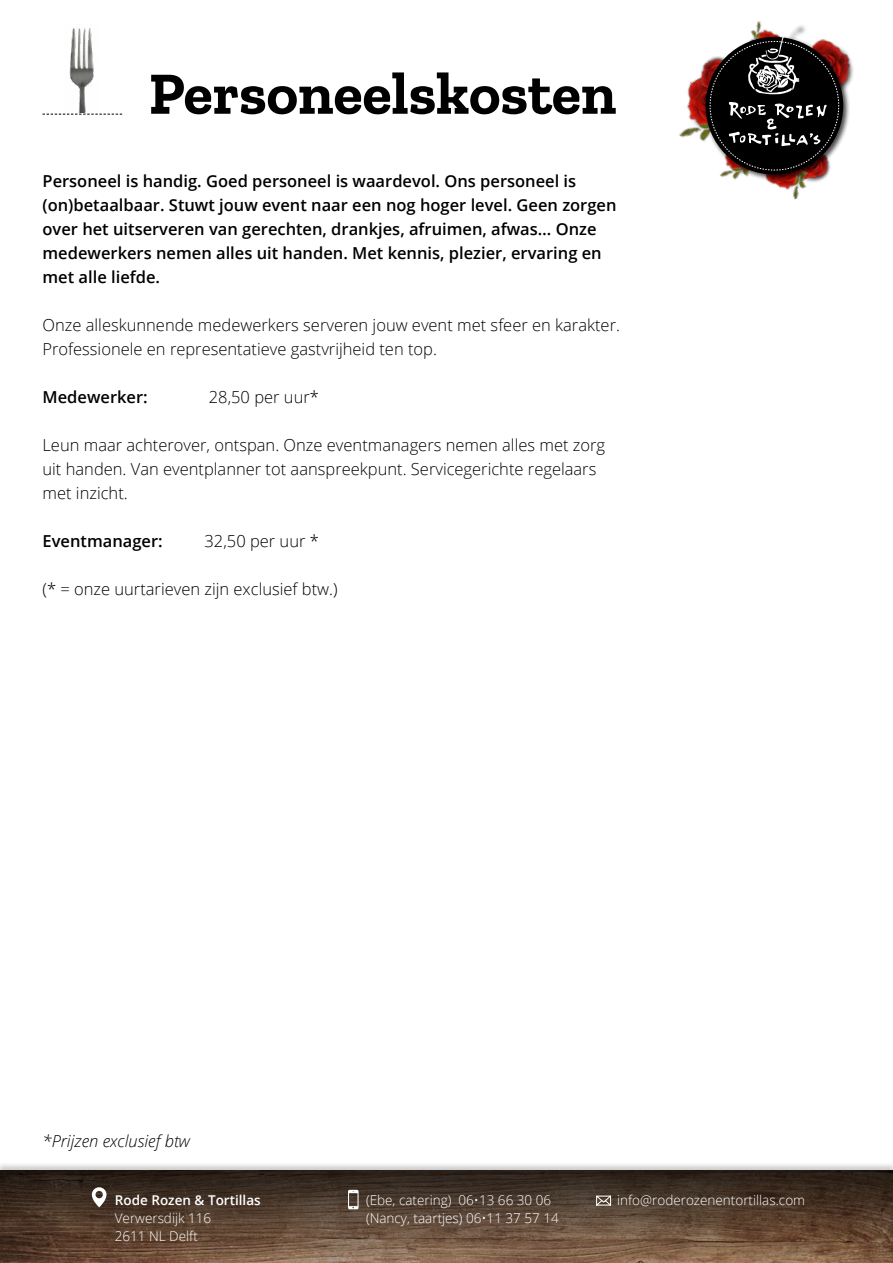
<style>
.page{position:relative;width:893px;height:1263px;background:#fff}
.page>*{position:absolute;margin:0;border:0;box-sizing:border-box;transform-origin:0 0}
.t1{font:700 60px "Zilla Slab";color:#000}
.t2{font:300 16.5px/24px "Open Sans";color:#000}
.t3{font:600 16.5px/24px "Open Sans";color:#000}
.t4{font:italic 300 16.5px "Open Sans";color:#000}
.t5{font:300 13.5px/18px "Open Sans";color:#fff}
.t6{font:600 13.5px "Open Sans";color:#fff}
</style>
<div class="page">
<div style="left:0;top:1162px;width:893px;height:101px;background:#000;opacity:.2"></div>
<svg style="left:0;top:1171px;width:893px;height:92px;background:#574232"></svg>
<svg style="left:92px;top:1187px;width:15px;height:20px"></svg>
<svg style="left:596px;top:1195px;width:16px;height:11px"></svg>
<svg style="left:348px;top:1190px;width:11px;height:19px"></svg>
<img style="left:69px;top:27px;width:25px;height:86px">
<svg style="left:43px;top:114px;width:79px;height:1px"></svg>
<img style="left:851px;top:61px;width:3px;height:20px">
<img style="left:679px;top:80px;width:24px;height:62px">
<img style="left:773px;top:182px;width:34px;height:18px">
<img style="left:693px;top:66px;width:10px;height:41px">
<div style="left:703px;top:35px;width:148px;height:147px;background:#000;opacity:.7"></div>
<div style="left:708px;top:39px;width:138px;height:138px;background:#000;opacity:.7"></div>
<svg style="left:710px;top:22px;width:129px;height:148px"></svg>
<h1 class="t1" style="left:149px;top:59px;width:469px">Personeelskosten</h1>
<p class="t3" style="left:43px;top:168px;width:576px">Personeel is handig. Goed personeel is waardevol. Ons personeel is (on)betaalbaar. Stuwt jouw event naar een nog hoger level. Geen zorgen over het uitserveren van gerechten, drankjes, afruimen, afwas… Onze medewerkers nemen alles uit handen. Met kennis, plezier, ervaring en met alle liefde.</p>
<p class="t2" style="left:43px;top:312px;width:579px">Onze alleskunnende medewerkers serveren jouw event met sfeer en karakter.<br>Professionele en representatieve gastvrijheid ten top.</p>
<p class="t3" style="left:43px;top:384px;width:107px">Medewerker:</p>
<p class="t2" style="left:209px;top:384px;width:112px">28,50 per uur*</p>
<p class="t2" style="left:43px;top:432px;width:564px">Leun maar achterover, ontspan. Onze eventmanagers nemen alles met zorg uit handen. Van eventplanner tot aanspreekpunt. Servicegerichte regelaars met inzicht.</p>
<p class="t3" style="left:43px;top:528px;width:122px">Eventmanager:</p>
<p class="t2" style="left:205px;top:528px;width:116px">32,50 per uur *</p>
<p class="t2" style="left:43px;top:576px;width:297px">(* = onze uurtarieven zijn exclusief btw.)</p>
<p class="t4" style="left:43px;top:1129px;width:149px">*Prijzen exclusief btw</p>
<p class="t6" style="left:115px;top:1191px;width:147px">Rode Rozen &amp; Tortillas</p>
<p class="t5" style="left:115px;top:1209px;width:98px">Verwersdijk 116<br>2611 NL Delft</p>
<p class="t5" style="left:366px;top:1191px;width:194px">(Ebe, catering) 06•13 66 30 06 (Nancy, taartjes) 06•11 37 57 14</p>
<p class="t5" style="left:617px;top:1191px;width:189px">info@roderozenentortillas.com</p>
</div>
